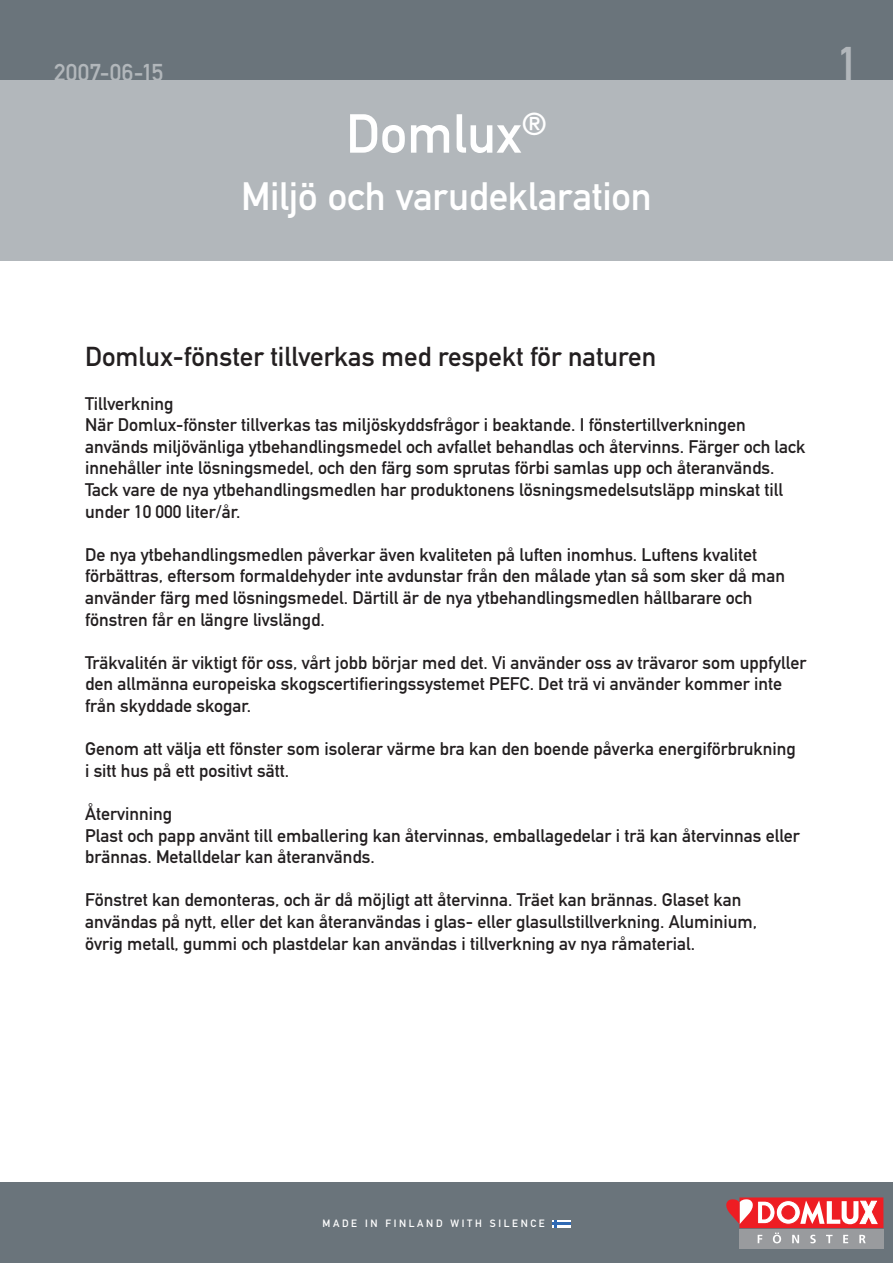
<style>
.page{position:relative;width:893px;height:1263px;background:#fff}
.page>*{position:absolute;margin:0;border:0;box-sizing:border-box;transform-origin:0 0}
.t1{font:54px "DIN Mittelschrift Alternate";color:#fff}
.t2{font:46.5px "DIN Mittelschrift Alternate";color:#b2b7bb}
.t3{font:39px "DIN Mittelschrift Alternate";letter-spacing:-.01em;color:#fff}
.t4{font:27px "DIN Mittelschrift Alternate";color:#231f20}
.t5{font:24px "DIN Mittelschrift Alternate";letter-spacing:.01em;color:#b2b7bb}
.t6{font:18px/21.6px "DIN Mittelschrift Alternate";color:#231f20}
.t7{font:18px "DIN Mittelschrift";color:#231f20}
.t8{font:10.5px "DIN Mittelschrift Alternate";letter-spacing:.25em;color:#fff}
</style>
<div class="page">
<div style="left:0;top:1182px;width:893px;height:81px;background:#6a747b"></div>
<svg style="left:552px;top:1219px;width:19px;height:8px"></svg>
<hr style="left:552px;top:1222px;width:19px;height:3px;background:#306ab4">
<div style="left:739px;top:1229px;width:144px;height:19px;background:#999b9e"></div>
<svg style="left:758px;top:1235px;width:4px;height:8px"></svg>
<svg style="left:773px;top:1232px;width:8px;height:11px"></svg>
<svg style="left:792px;top:1235px;width:7px;height:8px"></svg>
<svg style="left:810px;top:1235px;width:6px;height:8px"></svg>
<svg style="left:826px;top:1235px;width:6px;height:8px"></svg>
<svg style="left:843px;top:1235px;width:5px;height:8px"></svg>
<svg style="left:859px;top:1235px;width:7px;height:8px"></svg>
<div style="left:739px;top:1197px;width:144px;height:31px;background:#ee1d23"></div>
<svg style="left:726px;top:1199px;width:151px;height:25px"></svg>
<div style="left:0;top:0;width:893px;height:81px;background:#6a747b"></div>
<div style="left:0;top:81px;width:893px;height:180px;background:#b2b7bb"></div>
<h3 class="t5" style="left:54px;top:59px;width:111px">2007-06-15</h3>
<h1 class="t1" style="left:346px;top:102px;width:202px">Domlux<sup>®</sup></h1>
<h3 class="t3" style="left:241px;top:173px;width:412px">Miljö och varudeklaration</h3>
<h2 class="t2" style="left:837px;top:36px;width:24px">1</h2>
<h3 class="t4" style="left:85px;top:341px;width:573px">Domlux-fönster tillverkas med respekt för naturen</h3>
<p class="t7" style="left:85px;top:393px;width:90px">Tillverkning</p>
<p class="t6" style="left:85px;top:414px;width:722px">När Domlux-fönster tillverkas tas miljöskyddsfrågor i beaktande. I fönstertillverkningen används miljövänliga ytbehandlingsmedel och avfallet behandlas och återvinns. Färger och lack innehåller inte lösningsmedel, och den färg som sprutas förbi samlas upp och återanvänds.<br>Tack vare de nya ytbehandlingsmedlen har produktonens lösningsmedelsutsläpp minskat till under 10 000 liter/år.</p>
<p class="t6" style="left:85px;top:544px;width:702px">De nya ytbehandlingsmedlen påverkar även kvaliteten på luften inomhus. Luftens kvalitet förbättras, eftersom formaldehyder inte avdunstar från den målade ytan så som sker då man använder färg med lösningsmedel. Därtill är de nya ytbehandlingsmedlen hållbarare och fönstren får en längre livslängd.</p>
<p class="t6" style="left:85px;top:652px;width:723px">Träkvalitén är viktigt för oss, vårt jobb börjar med det. Vi använder oss av trävaror som uppfyller den allmänna europeiska skogscertifieringssystemet PEFC. Det trä vi använder kommer inte från skyddade skogar.</p>
<p class="t6" style="left:85px;top:738px;width:712px">Genom att välja ett fönster som isolerar värme bra kan den boende påverka energiförbrukning i sitt hus på ett positivt sätt.</p>
<p class="t6" style="left:85px;top:803px;width:717px">Återvinning<br>Plast och papp använt till emballering kan återvinnas, emballagedelar i trä kan återvinnas eller brännas. Metalldelar kan återanvänds.</p>
<p class="t6" style="left:85px;top:889px;width:673px">Fönstret kan demonteras, och är då möjligt att återvinna. Träet kan brännas. Glaset kan användas på nytt, eller det kan återanvändas i glas- eller glasullstillverkning. Aluminium, övrig metall, gummi och plastdelar kan användas i tillverkning av nya råmaterial.</p>
<p class="t8" style="left:322px;top:1217px;width:224px">MADE IN FINLAND WITH SILENCE</p>
</div>
